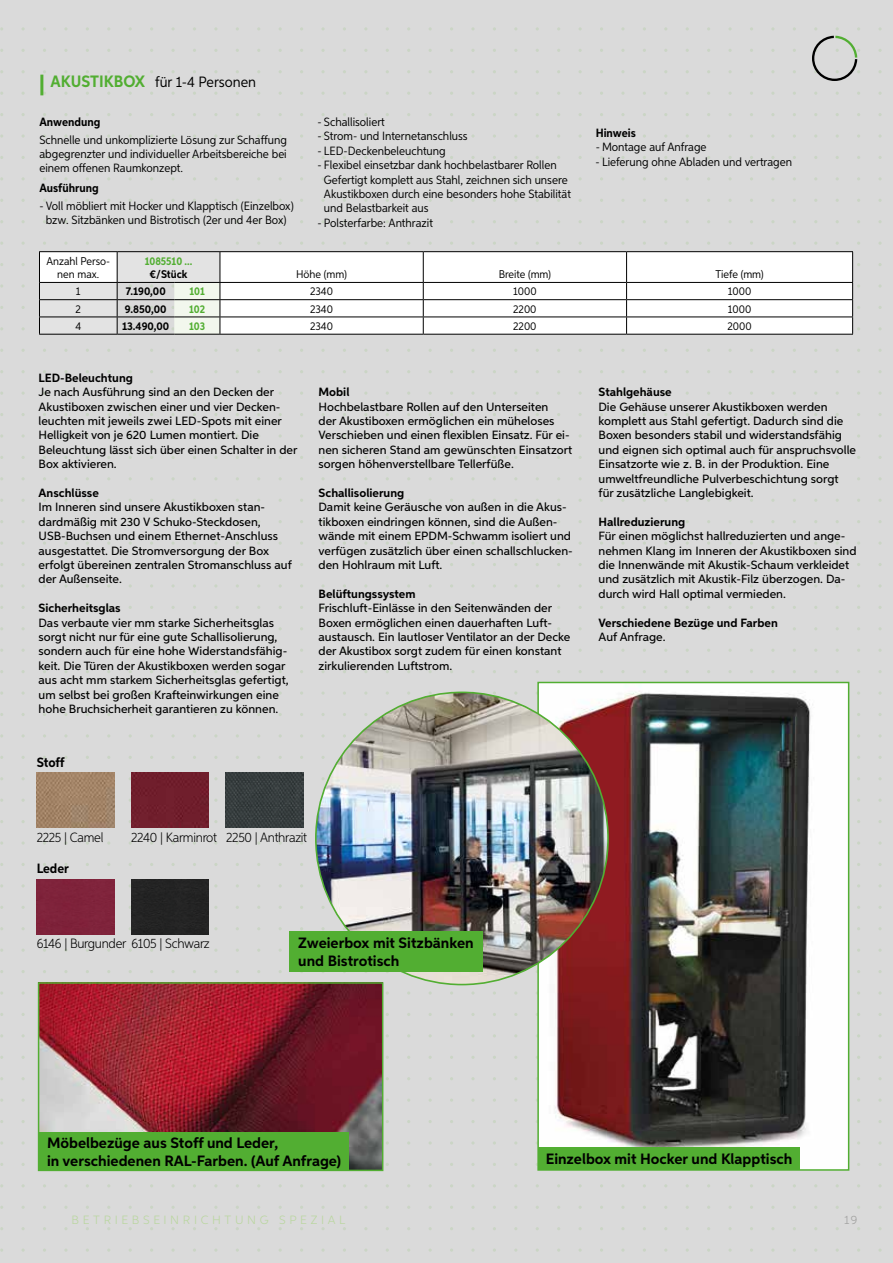
<style>
.page{position:relative;width:893px;height:1263px;background:#dadada}
.page>*{position:absolute;margin:0;border:0;box-sizing:border-box;transform-origin:0 0}
.t1{font:700 15px/18px "Aspira";color:#000}
.t2{font:15px "Aspira Nar";color:#000}
.t3{font:300 13.5px "Aspira Nar";letter-spacing:-.02em;color:#000}
.t4{font:700 13.5px "Aspira Nar";letter-spacing:-.005em;color:#000}
.t5{font:500 12px/14.4px "Aspira";color:#000}
.t6{font:12px/14.4px "Aspira Nar";color:#000;text-align:justify}
.t7{font:700 12px "Aspira";color:#000}
.t8{font:300 12px "Aspira";letter-spacing:.305em;color:#b7d69b}
.t9{font:700 12px "Aspira Nar";color:#000}
.t10{font:300 12px "Aspira";color:#9d9d9c}
.t11{font:11.25px/13.5px "Aspira Nar";color:#000;text-align:center}
.t12{font:700 11.25px "Aspira Nar";color:#000}
.t13{font:700 11.25px "Aspira X Nar";color:#52ae32}
.s1{font-weight:700;font-size:16.5px;color:#52ae32}
</style>
<div class="page">
<img style="left:540px;top:685px;width:306px;height:483px">
<div style="left:537px;top:682px;width:312px;height:489px;border:2px solid #52ae32"></div>
<div style="left:538px;top:1147px;width:262px;height:23px;background:#52ae32"></div>
<img style="left:41px;top:985px;width:339px;height:183px">
<div style="left:38px;top:982px;width:345px;height:189px;border:2px solid #52ae32"></div>
<img style="left:316px;top:692px;width:292px;height:292px;border-radius:146px">
<div style="left:290px;top:931px;width:193px;height:41px;background:#52ae32"></div>
<div style="left:39px;top:1132px;width:310px;height:39px;background:#52ae32"></div>
<img style="left:226px;top:772px;width:77px;height:55px">
<div style="left:131px;top:879px;width:78px;height:56px;background:#232324"></div>
<div style="left:37px;top:879px;width:77px;height:56px;background:#7f233b"></div>
<img style="left:36px;top:772px;width:78px;height:55px">
<div style="left:131px;top:772px;width:78px;height:55px;background:#701e2c"></div>
<hr style="left:40px;top:75px;width:3px;height:20px;background:#52ae32">
<div style="left:221px;top:252px;width:631px;height:82px;background:#fff"></div>
<hr style="left:39px;top:251px;width:78px;height:1px;background:#000">
<hr style="left:117px;top:251px;width:57px;height:1px;background:#000">
<hr style="left:174px;top:251px;width:46px;height:1px;background:#000">
<hr style="left:220px;top:251px;width:203px;height:1px;background:#000">
<hr style="left:220px;top:252px;width:1px;height:30px;background:#000">
<hr style="left:423px;top:251px;width:204px;height:1px;background:#000">
<hr style="left:423px;top:252px;width:1px;height:30px;background:#000">
<hr style="left:627px;top:251px;width:226px;height:1px;background:#000">
<hr style="left:626px;top:252px;width:1px;height:30px;background:#000">
<hr style="left:852px;top:252px;width:1px;height:30px;background:#000">
<hr style="left:220px;top:282px;width:203px;height:1px;background:#000">
<hr style="left:423px;top:282px;width:204px;height:1px;background:#000">
<hr style="left:627px;top:282px;width:226px;height:1px;background:#000">
<hr style="left:220px;top:299px;width:203px;height:1px;background:#000">
<hr style="left:423px;top:299px;width:204px;height:1px;background:#000">
<hr style="left:627px;top:299px;width:226px;height:1px;background:#000">
<svg style="left:39px;top:252px;width:181px;height:82px"></svg>
<hr style="left:39px;top:334px;width:78px;height:1px;background:#000">
<hr style="left:117px;top:317px;width:57px;height:1px;background:#000">
<svg style="left:117px;top:283px;width:1px;height:51px"></svg>
<hr style="left:117px;top:334px;width:57px;height:1px;background:#000">
<hr style="left:174px;top:317px;width:46px;height:1px;background:#000">
<hr style="left:174px;top:334px;width:46px;height:1px;background:#000">
<hr style="left:220px;top:317px;width:203px;height:1px;background:#000">
<svg style="left:214px;top:283px;width:7px;height:51px"></svg>
<hr style="left:220px;top:334px;width:203px;height:1px;background:#000">
<hr style="left:423px;top:317px;width:204px;height:1px;background:#000">
<svg style="left:423px;top:283px;width:9px;height:51px"></svg>
<hr style="left:423px;top:334px;width:204px;height:1px;background:#000">
<hr style="left:627px;top:317px;width:226px;height:1px;background:#000">
<svg style="left:621px;top:283px;width:6px;height:51px"></svg>
<svg style="left:852px;top:283px;width:8px;height:51px"></svg>
<hr style="left:627px;top:334px;width:226px;height:1px;background:#000">
<svg style="left:812px;top:27px;width:45px;height:54px"></svg>
<p class="t2" style="left:50px;top:73px;width:207px"><span class="s1">AKUSTIKBOX</span> für 1-4 Personen</p>
<p class="t9" style="left:39px;top:114px;width:62px">Anwendung</p>
<p class="t6" style="left:39px;top:132px;width:249px">Schnelle und unkomplizierte Lösung zur Schaffung abgegrenzter und individueller Arbeitsbereiche bei einem offenen Raumkonzept.</p>
<p class="t9" style="left:39px;top:181px;width:61px">Ausführung</p>
<p class="t6" style="left:39px;top:198px;width:256px;text-align:center">- Voll möbliert mit Hocker und Klapptisch (Einzelbox) bzw. Sitzbänken und Bistrotisch (2er und 4er Box)</p>
<p class="t6" style="left:318px;top:114px;width:69px">- Schallisoliert</p>
<p class="t6" style="left:318px;top:129px;width:152px">- Strom- und Internetanschluss</p>
<p class="t6" style="left:318px;top:143px;width:130px">- LED-Deckenbeleuchtung</p>
<p class="t6" style="left:324px;top:158px;width:249px;text-align:left;text-indent:-6px">- Flexibel einsetzbar dank hochbelastbarer Rollen Gefertigt komplett aus Stahl, zeichnen sich unsere Akustikboxen durch eine besonders hohe Stabilität und Belastbarkeit aus</p>
<p class="t6" style="left:318px;top:215px;width:117px">- Polsterfarbe: Anthrazit</p>
<p class="t9" style="left:596px;top:125px;width:42px">Hinweis</p>
<p class="t6" style="left:596px;top:140px;width:112px">- Montage auf Anfrage</p>
<p class="t6" style="left:596px;top:154px;width:198px">- Lieferung ohne Abladen und vertragen</p>
<p class="t11" style="left:46px;top:254px;width:65px">Anzahl Perso&shy;nen max.</p>
<p class="t13" style="left:145px;top:254px;width:49px">1085510 ...</p>
<p class="t12" style="left:150px;top:267px;width:39px">€/Stück</p>
<p class="t11" style="left:296px;top:267px;width:52px">Höhe (mm)</p>
<p class="t11" style="left:499px;top:267px;width:54px">Breite (mm)</p>
<p class="t11" style="left:715px;top:267px;width:50px">Tiefe (mm)</p>
<p class="t11" style="left:76px;top:285px;width:6px">1</p>
<p class="t12" style="left:126px;top:285px;width:42px">7.190,00</p>
<p class="t13" style="left:189px;top:285px;width:17px">101</p>
<p class="t11" style="left:310px;top:285px;width:24px">2340</p>
<p class="t11" style="left:513px;top:285px;width:25px">1000</p>
<p class="t11" style="left:728px;top:285px;width:25px">1000</p>
<p class="t11" style="left:76px;top:302px;width:7px">2</p>
<p class="t12" style="left:125px;top:302px;width:43px">9.850,00</p>
<p class="t13" style="left:189px;top:302px;width:17px">102</p>
<p class="t11" style="left:310px;top:302px;width:24px">2340</p>
<p class="t11" style="left:513px;top:302px;width:25px">2200</p>
<p class="t11" style="left:728px;top:302px;width:25px">1000</p>
<p class="t11" style="left:75px;top:319px;width:7px">4</p>
<p class="t12" style="left:122px;top:319px;width:49px">13.490,00</p>
<p class="t13" style="left:189px;top:319px;width:17px">103</p>
<p class="t11" style="left:310px;top:319px;width:24px">2340</p>
<p class="t11" style="left:513px;top:319px;width:25px">2200</p>
<p class="t11" style="left:727px;top:319px;width:26px">2000</p>
<p class="t7" style="left:39px;top:370px;width:96px">LED-Beleuchtung</p>
<p class="t5" style="left:39px;top:385px;width:260px">Je nach Ausführung sind an den Decken der Akustiboxen zwischen einer und vier Decken&shy;leuchten mit jeweils zwei LED-Spots mit einer Helligkeit von je 620 Lumen montiert. Die Beleuchtung lässt sich über einen Schalter in der Box aktivieren.</p>
<p class="t7" style="left:39px;top:486px;width:62px">Anschlüsse</p>
<p class="t5" style="left:39px;top:500px;width:255px">Im Inneren sind unsere Akustikboxen stan&shy;dardmäßig mit 230 V Schuko-Steckdosen, USB-Buchsen und einem Ethernet-Anschluss ausgestattet. Die Stromversorgung der Box erfolgt übereinen zentralen Stromanschluss auf der Außenseite.</p>
<p class="t7" style="left:39px;top:601px;width:84px">Sicherheitsglas</p>
<p class="t5" style="left:39px;top:615px;width:252px">Das verbaute vier mm starke Sicherheitsglas sorgt nicht nur für eine gute Schallisolierung, sondern auch für eine hohe Widerstandsfähig&shy;keit. Die Türen der Akustikboxen werden sogar aus acht mm starkem Sicherheitsglas gefertigt, um selbst bei großen Krafteinwirkungen eine hohe Bruchsicherheit garantieren zu können.</p>
<p class="t4" style="left:37px;top:754px;width:30px">Stoff</p>
<p class="t7" style="left:319px;top:385px;width:32px">Mobil</p>
<p class="t5" style="left:319px;top:399px;width:255px">Hochbelastbare Rollen auf den Unterseiten<br>der Akustiboxen ermöglichen ein müheloses Verschieben und einen flexiblen Einsatz. Für ei&shy;nen sicheren Stand am gewünschten Einsatzort sorgen höhenverstellbare Tellerfüße.</p>
<p class="t7" style="left:319px;top:486px;width:87px">Schallisolierung</p>
<p class="t5" style="left:319px;top:500px;width:256px">Damit keine Geräusche von außen in die Akus&shy;tikboxen eindringen können, sind die Außen&shy;wände mit einem EPDM-Schwamm isoliert und verfügen zusätzlich über einen schallschlucken&shy;den Hohlraum mit Luft.</p>
<p class="t7" style="left:319px;top:586px;width:98px">Belüftungssystem</p>
<p class="t5" style="left:319px;top:601px;width:253px">Frischluft-Einlässe in den Seitenwänden der Boxen ermöglichen einen dauerhaften Luft&shy;austausch. Ein lautloser Ventilator an der Decke der Akustibox sorgt zudem für einen konstant zirkulierenden Luftstrom.</p>
<p class="t3" style="left:37px;top:829px;width:68px">2225 | Camel</p>
<p class="t4" style="left:37px;top:860px;width:34px">Leder</p>
<p class="t3" style="left:131px;top:829px;width:177px">2240 | Karminrot 2250 | Anthrazit</p>
<p class="t3" style="left:37px;top:935px;width:175px">6146 | Burgunder 6105 | Schwarz</p>
<p class="t1" style="left:298px;top:934px;width:177px">Zweierbox mit Sitzbänken und Bistrotisch</p>
<p class="t7" style="left:599px;top:385px;width:75px">Stahlgehäuse</p>
<p class="t5" style="left:599px;top:399px;width:259px">Die Gehäuse unserer Akustikboxen werden komplett aus Stahl gefertigt. Dadurch sind die Boxen besonders stabil und widerstandsfähig und eignen sich optimal auch für anspruchsvolle Einsatzorte wie z. B. in der Produktion. Eine umweltfreundliche Pulverbeschichtung sorgt für zusätzliche Langlebigkeit.</p>
<p class="t7" style="left:599px;top:514px;width:88px">Hallreduzierung</p>
<p class="t5" style="left:599px;top:529px;width:259px">Für einen möglichst hallreduzierten und ange&shy;nehmen Klang im Inneren der Akustikboxen sind die Innenwände mit Akustik-Schaum verkleidet und zusätzlich mit Akustik-Filz überzogen. Da&shy;durch wird Hall optimal vermieden.</p>
<p class="t7" style="left:599px;top:615px;width:181px">Verschiedene Bezüge und Farben</p>
<p class="t5" style="left:599px;top:630px;width:69px">Auf Anfrage.</p>
<p class="t1" style="left:47px;top:1134px;width:296px">Möbelbezüge aus Stoff und Leder,<br>in verschiedenen RAL-Farben. (Auf Anfrage)</p>
<p class="t8" style="left:71px;top:1212px;width:275px">BETRIEBSEINRICHTUNG SPEZIAL</p>
<p class="t1" style="left:546px;top:1150px;width:248px">Einzelbox mit Hocker und Klapptisch</p>
<p class="t10" style="left:844px;top:1212px;width:14px">19</p>
</div>
